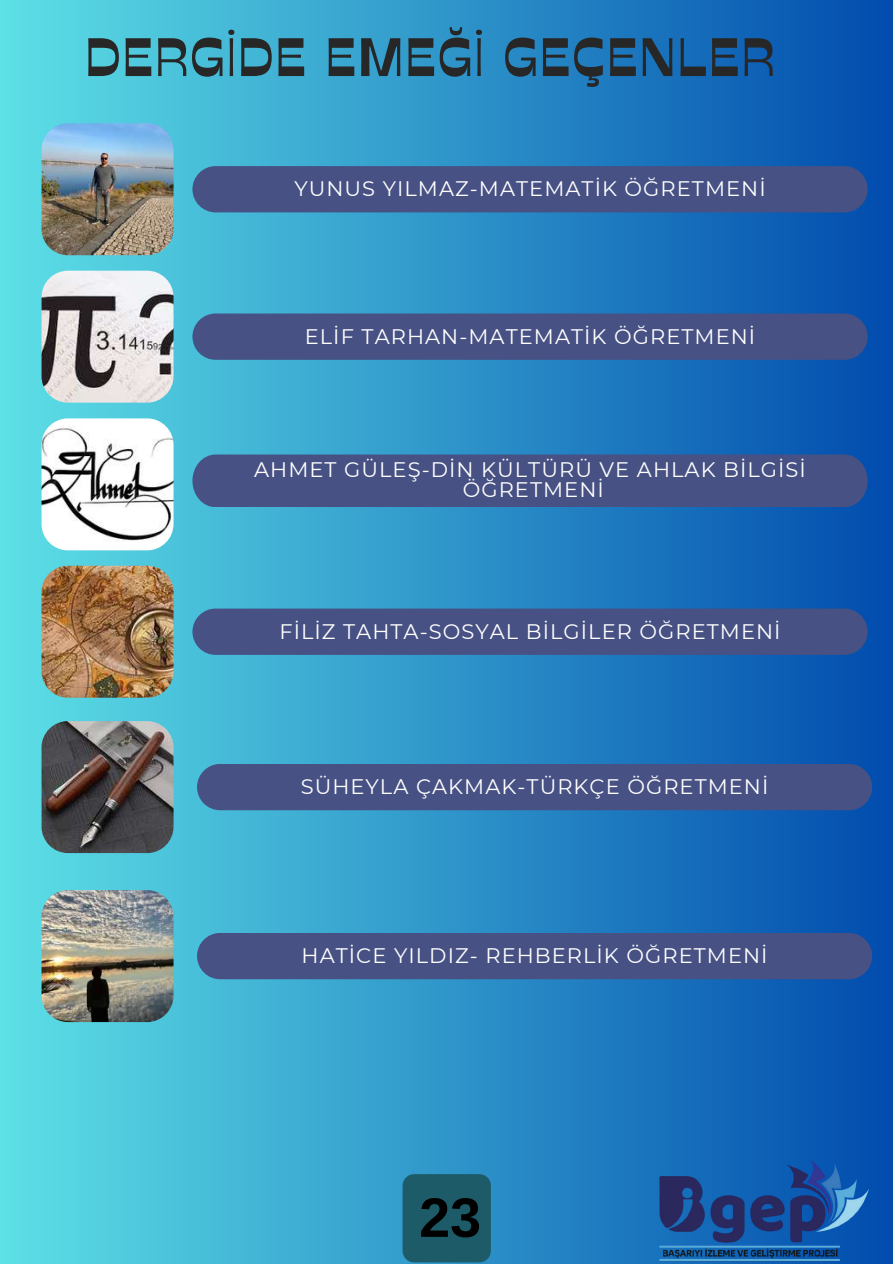
<style>
.page{position:relative;width:893px;height:1264px;background:#fff}
.page>*{position:absolute;margin:0;border:0;box-sizing:border-box;transform-origin:0 0}
.t1{font:700 55.65px "Arimo";color:#000}
.t2{font:54px "Stadio Now Display";letter-spacing:.05em;color:#272727}
.t3{font:21px/20.2px "Montserrat";letter-spacing:.05em;color:#fff;text-align:center}
</style>
<div class="page">
<div style="left:0;top:0;width:892px;height:1263px;background:linear-gradient(to right,#5ee0e6,#014bad)"></div>
<div style="left:192px;top:313px;width:675px;height:47px;background:#475184;border-radius:23px"></div>
<img style="left:42px;top:271px;width:131px;height:131px;border-radius:26px">
<img style="left:42px;top:418px;width:131px;height:132px;border-radius:26px">
<img style="left:42px;top:565px;width:131px;height:132px;border-radius:26px">
<img style="left:42px;top:890px;width:131px;height:132px;border-radius:26px">
<img style="left:42px;top:721px;width:131px;height:132px;border-radius:26px">
<div style="left:192px;top:608px;width:675px;height:47px;background:#475184;border-radius:23px"></div>
<div style="left:197px;top:932px;width:675px;height:47px;background:#475184;border-radius:23px"></div>
<div style="left:192px;top:454px;width:675px;height:53px;background:#475184"></div>
<div style="left:197px;top:764px;width:675px;height:46px;background:#475184;border-radius:23px"></div>
<img style="left:659px;top:1156px;width:209px;height:107px">
<div style="left:192px;top:166px;width:675px;height:46px;background:#475184;border-radius:23px"></div>
<img style="left:42px;top:123px;width:131px;height:132px;border-radius:26px">
<div style="left:402px;top:1174px;width:89px;height:88px;background:#1e5b69;border-radius:12px"></div>
<h2 class="t2" style="left:86px;top:25px;width:690px">DERGİDE EMEĞİ GEÇENLER</h2>
<p class="t3" style="left:294px;top:179px;width:473px">YUNUS YILMAZ-MATEMATİK ÖĞRETMENİ</p>
<p class="t3" style="left:305px;top:326px;width:452px">ELİF TARHAN-MATEMATİK ÖĞRETMENİ</p>
<p class="t3" style="left:254px;top:459px;width:553px">AHMET GÜLEŞ-DİN KÜLTÜRÜ VE AHLAK BİLGİSİ<br>ÖĞRETMENİ</p>
<p class="t3" style="left:279px;top:621px;width:502px">FİLİZ TAHTA-SOSYAL BİLGİLER ÖĞRETMENİ</p>
<p class="t3" style="left:301px;top:776px;width:469px">SÜHEYLA ÇAKMAK-TÜRKÇE ÖĞRETMENİ</p>
<p class="t3" style="left:301px;top:945px;width:467px">HATİCE YILDIZ- REHBERLİK ÖĞRETMENİ</p>
<h1 class="t1" style="left:419px;top:1186px;width:63px">23</h1>
</div>
